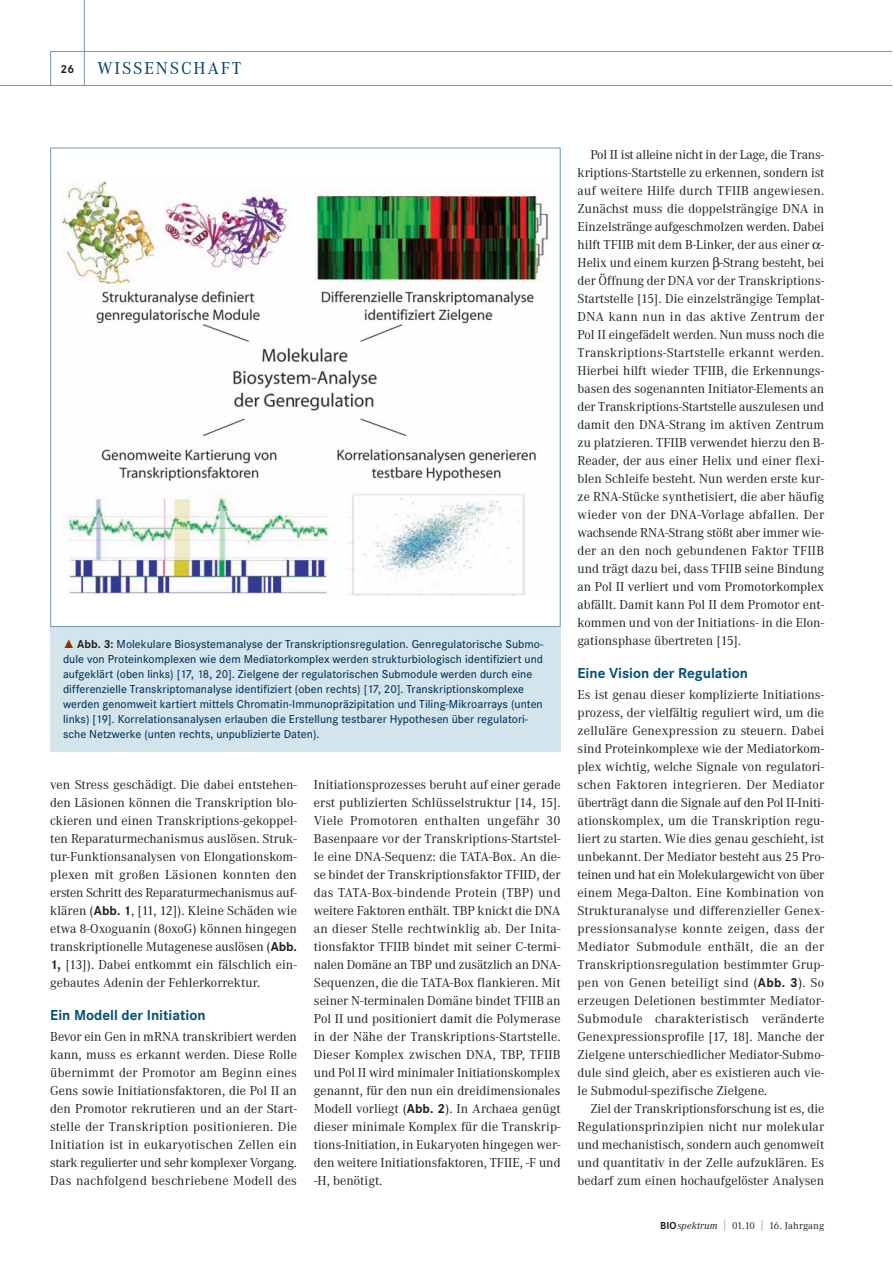
<style>
.page{position:relative;width:893px;height:1263px;background:#fff}
.page>*{position:absolute;margin:0;border:0;box-sizing:border-box;transform-origin:0 0}
.t1{font:18px "Corporate A";letter-spacing:.1em;color:#003f66}
.t2{font:700 15px "Corporate S";color:#054f75}
.t3{font:13.5px/18px "Corporate A";letter-spacing:.005em;color:#231f20;text-align:justify}
.t4{font:500 12px/15px "Corporate S";letter-spacing:.005em;color:#003058}
.t5{font:700 12px "Corporate S";color:#231f20}
.t6{font:10.5px "Corporate A";letter-spacing:.005em;color:#231f20}
.s1{font-family:"The Sans Expert";font-weight:400;color:#8c2f01}
.s2{font-weight:700;color:#231f20}
.s3{font-family:"Corporate S";font-weight:700}
.s4{font-style:italic}
.s5{color:#5484a5}
</style>
<div class="page">
<div style="left:50px;top:627px;width:511px;height:124px;background:#d3e4ed"></div>
<img style="left:61px;top:180px;width:489px;height:416px">
<hr style="left:0;top:85px;width:892px;height:1px;background:#7099b6">
<hr style="left:50px;top:51px;width:842px;height:1px;background:#7099b6">
<hr style="left:84px;top:0;width:1px;height:85px;background:#7099b6">
<hr style="left:50px;top:51px;width:1px;height:34px;background:#7099b6">
<p class="t5" style="left:60px;top:64px;width:15px">26</p>
<h1 class="t1" style="left:97px;top:62px;width:146px">WISSENSCHAFT</h1>
<p class="t4" style="left:63px;top:637px;width:482px"><span class="s1">˚</span> <span class="s2">Abb. 3:</span> Molekulare Biosystemanalyse der Transkriptionsregulation. Genregulatorische Submo&shy;dule von Proteinkomplexen wie dem Mediatorkomplex werden strukturbiologisch identifiziert und aufgeklärt (oben links) [17, 18, 20]. Zielgene der regulatorischen Submodule werden durch eine differenzielle Transkriptomanalyse identifiziert (oben rechts) [17, 20]. Transkriptionskomplexe werden genomweit kartiert mittels Chromatin-Immunopräzipitation und Tiling-Mikroarrays (unten links) [19]. Korrelationsanalysen erlauben die Erstellung testbarer Hypothesen über regulatori&shy;sche Netzwerke (unten rechts, unpublizierte Daten).</p>
<p class="t3" style="left:50px;top:777px;width:248px">ven Stress geschädigt. Die dabei entstehen&shy;den Läsionen können die Transkription blo&shy;ckieren und einen Transkriptions-gekoppel&shy;ten Reparaturmechanismus auslösen. Struk&shy;tur-Funktionsanalysen von Elongationskom&shy;plexen mit großen Läsionen konnten den ersten Schritt des Reparaturmechanismus auf&shy;klären (<span class="s3">Abb. 1</span>, [11, 12]). Kleine Schäden wie etwa 8-Oxoguanin (8oxoG) können hingegen transkriptionelle Mutagenese auslösen (<span class="s3">Abb.<br>1,</span> [13]). Dabei entkommt ein fälschlich ein&shy;gebautes Adenin der Fehlerkorrektur.</p>
<p class="t2" style="left:50px;top:1009px;width:157px">Ein Modell der Initiation</p>
<p class="t3" style="left:50px;top:1029px;width:248px">Bevor ein Gen in mRNA transkribiert werden kann, muss es erkannt werden. Diese Rolle übernimmt der Promotor am Beginn eines Gens sowie Initiationsfaktoren, die Pol II an den Promotor rekrutieren und an der Start&shy;stelle der Transkription positionieren. Die Initiation ist in eukaryotischen Zellen ein stark regulierter und sehr komplexer Vorgang.<br>Das nachfolgend beschriebene Modell des</p>
<p class="t3" style="left:314px;top:776px;width:248px">Initiationsprozesses beruht auf einer gerade erst publizierten Schlüsselstruktur [14, 15].<br>Viele Promotoren enthalten ungefähr 30<br>Basenpaare vor der Transkriptions-Startstel&shy;le eine DNA-Sequenz: die TATA-Box. An die&shy;se bindet der Transkriptionsfaktor TFIID, der das TATA-Box-bindende Protein (TBP) und weitere Faktoren enthält. TBP knickt die DNA an dieser Stelle rechtwinklig ab. Der Inita&shy;tionsfaktor TFIIB bindet mit seiner C-termi&shy;nalen Domäne an TBP und zusätzlich an DNA-Sequenzen, die die TATA-Box flankieren. Mit seiner N-terminalen Domäne bindet TFIIB an Pol II und positioniert damit die Polymerase in der Nähe der Transkriptions-Startstelle.<br>Dieser Komplex zwischen DNA, TBP, TFIIB und Pol II wird minimaler Initiationskomplex genannt, für den nun ein dreidimensionales Modell vorliegt (<span class="s3">Abb. 2</span>). In Archaea genügt dieser minimale Komplex für die Transkrip&shy;tions-Initiation, in Eukaryoten hingegen wer&shy;den weitere Initiationsfaktoren, TFIIE, -F und -H, benötigt.</p>
<p class="t3" style="left:578px;top:146px;width:248px;text-indent:13px">Pol II ist alleine nicht in der Lage, die Trans&shy;kriptions-Startstelle zu erkennen, sondern ist auf weitere Hilfe durch TFIIB angewiesen.<br>Zunächst muss die doppelsträngige DNA in Einzelstränge aufgeschmolzen werden. Dabei hilft TFIIB mit dem B-Linker, der aus einer - Helix und einem kurzen -Strang besteht, bei der Öffnung der DNA vor der Transkriptions-Startstelle [15]. Die einzelsträngige Templat-DNA kann nun in das aktive Zentrum der Pol II eingefädelt werden. Nun muss noch die Transkriptions-Startstelle erkannt werden.<br>Hierbei hilft wieder TFIIB, die Erkennungs&shy;basen des sogenannten Initiator-Elements an der Transkriptions-Startstelle auszulesen und damit den DNA-Strang im aktiven Zentrum zu platzieren. TFIIB verwendet hierzu den B-Reader, der aus einer Helix und einer flexi&shy;blen Schleife besteht. Nun werden erste kur&shy;ze RNA-Stücke synthetisiert, die aber häufig wieder von der DNA-Vorlage abfallen. Der wachsende RNA-Strang stößt aber immer wie&shy;der an den noch gebundenen Faktor TFIIB und trägt dazu bei, dass TFIIB seine Bindung an Pol II verliert und vom Promotorkomplex abfällt. Damit kann Pol II dem Promotor ent&shy;kommen und von der Initiations- in die Elon&shy;gationsphase übertreten [15].</p>
<p class="t2" style="left:578px;top:667px;width:172px">Eine Vision der Regulation</p>
<p class="t3" style="left:578px;top:687px;width:248px">Es ist genau dieser komplizierte Initiations&shy;prozess, der vielfältig reguliert wird, um die zelluläre Genexpression zu steuern. Dabei sind Proteinkomplexe wie der Mediatorkom&shy;plex wichtig, welche Signale von regulatori&shy;schen Faktoren integrieren. Der Mediator überträgt dann die Signale auf den Pol II-Initi&shy;ationskomplex, um die Transkription regu&shy;liert zu starten. Wie dies genau geschieht, ist unbekannt. Der Mediator besteht aus 25 Pro&shy;teinen und hat ein Molekulargewicht von über einem Mega-Dalton. Eine Kombination von Strukturanalyse und differenzieller Genex&shy;pressionsanalyse konnte zeigen, dass der Mediator Submodule enthält, die an der Transkriptionsregulation bestimmter Grup&shy;pen von Genen beteiligt sind (<span class="s3">Abb. 3</span>). So erzeugen Deletionen bestimmter Mediator-Submodule charakteristisch veränderte Genexpressionsprofile [17, 18]. Manche der Zielgene unterschiedlicher Mediator-Submo&shy;dule sind gleich, aber es existieren auch vie&shy;le Submodul-spezifische Zielgene.</p>
<p class="t3" style="left:578px;top:1100px;width:248px;text-indent:13px">Ziel der Transkriptionsforschung ist es, die Regulationsprinzipien nicht nur molekular und mechanistisch, sondern auch genomweit und quantitativ in der Zelle aufzuklären. Es bedarf zum einen hochaufgelöster Analysen</p>
<p class="t6" style="left:660px;top:1221px;width:166px"><span class="s3">BIO</span><span class="s4">spektrum</span> <span class="s5">|</span> 01.10 <span class="s5">|</span> 16. Jahrgang</p>
</div>
